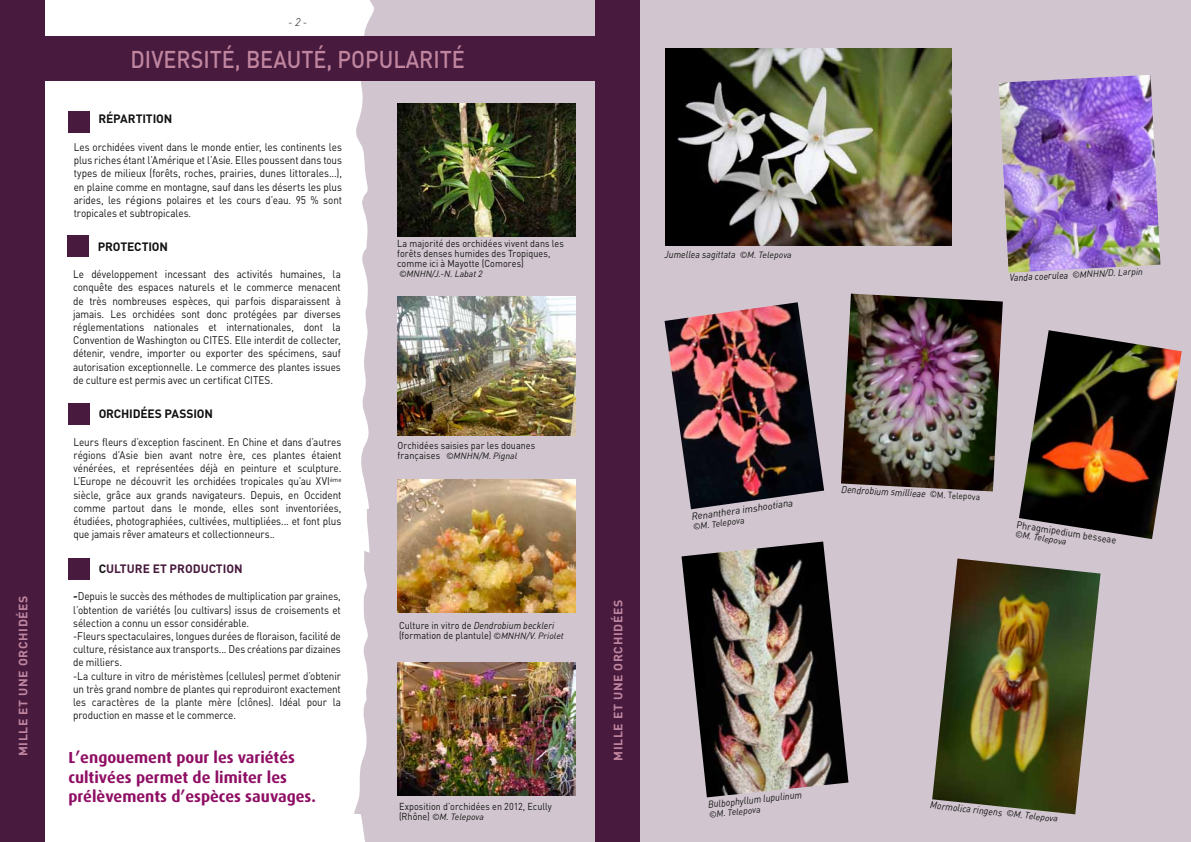
<style>
.page{position:relative;width:1191px;height:842px;background:#fff}
.page>*{position:absolute;margin:0;border:0;box-sizing:border-box;transform-origin:0 0}
.t1{font:500 24px "DIN";color:#c086a0;scale:.9 1}
.t2{font:700 16px/19.2px "Dax";color:#8f0e64}
.t3{font:700 12px "DIN";letter-spacing:.05em;color:#c086a0}
.t4{font:700 12px "DIN";color:#121212}
.t5{font:700 12px "DIN";color:#481a3d}
.t6{font:11px/13.2px "DIN";letter-spacing:-.01em;color:#121212;text-align:justify;scale:.9 1}
.t7{font:italic 300 11px "DIN";color:#121212}
.t8{font:10px/10px "DIN";letter-spacing:.005em;color:#121212;scale:.9 1}
.t9{font:italic 10px "DIN";letter-spacing:.005em;color:#121212;scale:.9 1}
.t10{font:italic 10px "DIN";letter-spacing:.005em;color:#121212}
.t11{font:italic 9px "DIN";color:#121212}
.s1{color:#121212}
.s2{font-weight:700}
.s3{font-style:normal;font-size:10px}
.s4{font-style:italic}
.s5{font-style:italic;font-size:9px}
.s6{font-size:9px}
.s7{font-size:10px}
.s8{font-style:normal;font-size:9px}
</style>
<div class="page">
<div style="left:639px;top:0;width:552px;height:842px;background:#d1c6cf"></div>
<svg style="left:354px;top:0;width:23px;height:842px"></svg>
<div style="left:377px;top:0;width:218px;height:842px;background:#d1c6cf"></div>
<div style="left:0;top:0;width:45px;height:842px;background:#481a3d"></div>
<div style="left:0;top:36px;width:595px;height:45px;background:#481a3d"></div>
<div style="left:595px;top:0;width:44px;height:842px;background:#481a3d"></div>
<div style="left:68px;top:111px;width:22px;height:21px;background:#481a3d"></div>
<div style="left:68px;top:235px;width:21px;height:22px;background:#481a3d"></div>
<img style="left:397px;top:296px;width:178px;height:140px">
<div style="left:68px;top:403px;width:22px;height:22px;background:#481a3d"></div>
<div style="left:68px;top:558px;width:22px;height:21px;background:#481a3d"></div>
<img style="left:397px;top:479px;width:178px;height:134px">
<img style="left:397px;top:662px;width:178px;height:133px">
<img style="left:999px;top:75px;width:161px;height:198px">
<img style="left:1019px;top:330px;width:162px;height:209px">
<img style="left:664px;top:302px;width:160px;height:207px">
<img style="left:932px;top:558px;width:168px;height:256px">
<img style="left:681px;top:541px;width:167px;height:256px">
<img style="left:841px;top:294px;width:161px;height:197px">
<img style="left:665px;top:49px;width:286px;height:196px">
<img style="left:397px;top:103px;width:178px;height:134px">
<p class="t3" style="left:15px;top:756px;width:162px;rotate:-90deg">MILLE ET UNE ORCHIDÉES</p>
<p class="t7" style="left:288px;top:15px;width:21px">- 2 -</p>
<h1 class="t1" style="left:131px;top:44px;width:373px">DIVERSITÉ, BEAUTÉ, POPULARITÉ</h1>
<p class="t4" style="left:98px;top:111px;width:75px">RÉPARTITION</p>
<p class="t6" style="left:74px;top:140px;width:300px">Les orchidées vivent dans le monde entier, les continents les plus riches étant l’Amérique et l’Asie. Elles poussent dans tous types de milieux (forêts, roches, prairies, dunes littorales...), en plaine comme en montagne, sauf dans les déserts les plus arides, les régions polaires et les cours d’eau. 95 % sont tropicales et subtropicales.</p>
<p class="t4" style="left:98px;top:238px;width:72px">PROTECTION</p>
<p class="t6" style="left:73px;top:267px;width:299px">Le développement incessant des activités humaines, la conquête des espaces naturels et le commerce menacent de très nombreuses espèces, qui parfois disparaissent à jamais. Les orchidées sont donc protégées par diverses réglementations nationales et internationales, dont la Convention de Washington ou CITES. Elle interdit de collecter, détenir, vendre, importer ou exporter des spécimens, sauf autorisation exceptionnelle. Le commerce des plantes issues de culture est permis avec un certificat CITES.</p>
<p class="t4" style="left:99px;top:406px;width:116px">ORCHIDÉES PASSION</p>
<p class="t6" style="left:74px;top:435px;width:299px">Leurs fleurs d’exception fascinent. En Chine et dans d’autres régions d’Asie bien avant notre ère, ces plantes étaient vénérées, et représentées déjà en peinture et sculpture.<br>L’Europe ne découvrit les orchidées tropicales qu’au XVI<sup>ème </sup>siècle, grâce aux grands navigateurs. Depuis, en Occident comme partout dans le monde, elles sont inventoriées, étudiées, photographiées, cultivées, multipliées... et font plus que jamais rêver amateurs et collectionneurs..</p>
<p class="t5" style="left:99px;top:561px;width:145px"><span class="s1">C</span>ULTURE ET PRODUCTION</p>
<p class="t6" style="left:73px;top:590px;width:299px;text-align:left"><span class="s2">-</span>Depuis le succès des méthodes de multiplication par graines, l’obtention de variétés (ou cultivars) issus de croisements et sélection a connu un essor considérable.<br>-Fleurs spectaculaires, longues durées de floraison, facilité de culture, résistance aux transports... Des créations par dizaines de milliers.<br>-La culture in vitro de méristèmes (cellules) permet d’obtenir un très grand nombre de plantes qui reproduiront exactement les caractères de la plante mère (clônes). Idéal pour la production en masse et le commerce.</p>
<h2 class="t2" style="left:68px;top:748px;width:249px">L’engouement pour les variétés cultivées permet de limiter les prélèvements d’espèces sauvages.</h2>
<p class="t8" style="left:397px;top:238px;width:187px">La majorité des orchidées vivent dans les forêts denses humides des Tropiques, comme ici à Mayotte (Comores)</p>
<p class="t11" style="left:399px;top:268px;width:85px">©MNHN/J.-N. Labat 2</p>
<p class="t8" style="left:397px;top:440px;width:154px">Orchidées saisies par les douanes</p>
<p class="t11" style="left:397px;top:450px;width:121px"><span class="s3">françaises</span> ©MNHN/M. Pignal</p>
<p class="t8" style="left:399px;top:620px;width:185px">Culture in vitro de <span class="s4">Dendrobium beckleri </span>(formation de plantule) <span class="s5">©MNHN/V. Priolet</span></p>
<p class="t8" style="left:399px;top:801px;width:171px">Exposition d’orchidées en 2012, Ecully</p>
<p class="t11" style="left:399px;top:811px;width:87px"><span class="s3">(Rhône)</span> ©M. Telepova</p>
<p class="t9" style="left:664px;top:249px;width:143px">Jumellea sagittata <span class="s6">©M. Telepova</span></p>
<p class="t11" style="left:1009px;top:273px;width:135px;rotate:-3deg"><span class="s7">Vanda coerulea</span> ©MNHN/D. Larpin</p>
<p class="t3" style="left:610px;top:761px;width:162px;rotate:-90deg">MILLE ET UNE ORCHIDÉES</p>
<p class="t10" style="left:691px;top:510px;width:104px;rotate:-8deg">Renanthera imshootiana</p>
<p class="t11" style="left:692px;top:521px;width:53px;rotate:-8deg">©M. Telepova</p>
<p class="t9" style="left:841px;top:483px;width:156px;rotate:3deg">Dendrobium smillieae <span class="s8">©M. Telepova</span></p>
<p class="t8" style="left:1017px;top:519px;width:113px;rotate:9deg">Phragmipedium besseae</p>
<p class="t11" style="left:1016px;top:528px;width:53px;rotate:9deg">©M. Telepova</p>
<p class="t9" style="left:707px;top:798px;width:106px;rotate:-6deg">Bulbophyllum lupulinum</p>
<p class="t11" style="left:708px;top:809px;width:53px;rotate:-6deg">©M. Telepova</p>
<p class="t9" style="left:931px;top:799px;width:144px;rotate:6deg">Mormolica ringens <span class="s6">©M. Telepova</span></p>
</div>
